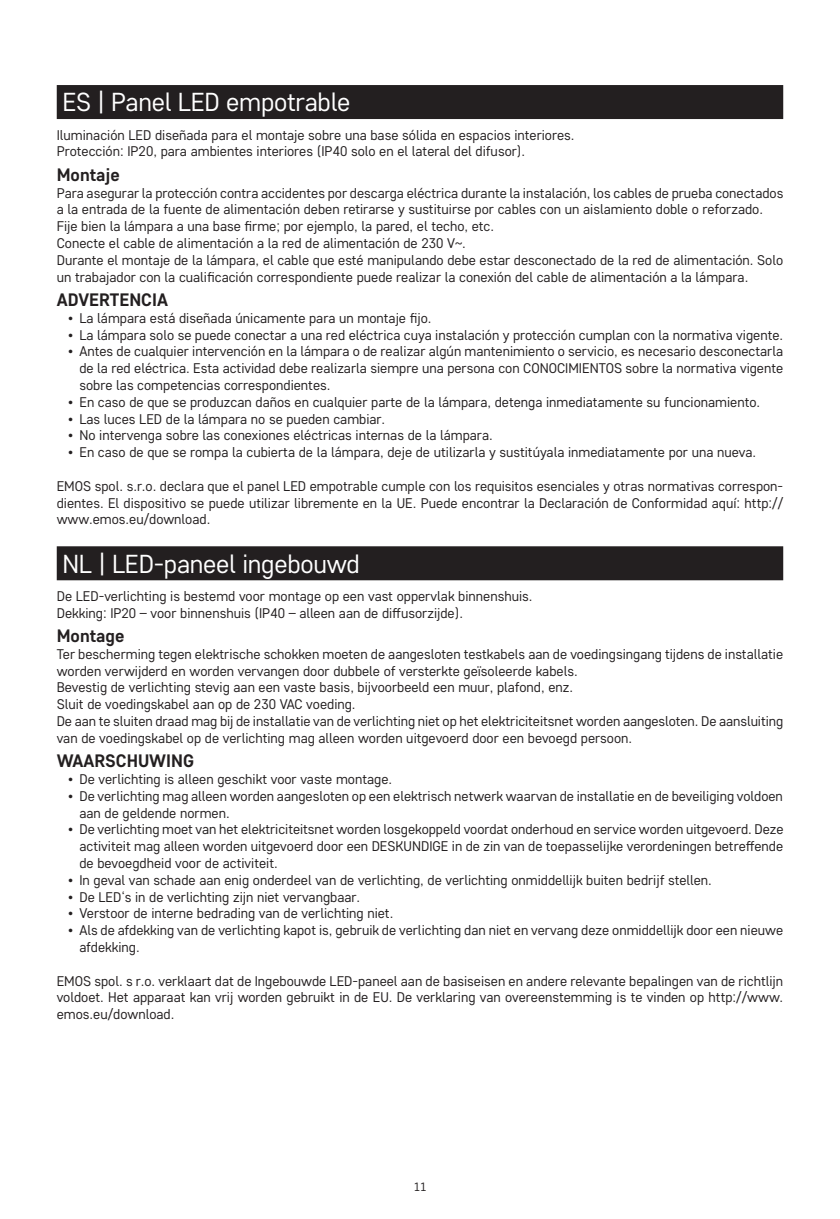
<style>
.page{position:relative;width:840px;height:1219px;background:#fff}
.page>*{position:absolute;margin:0;border:0;box-sizing:border-box;transform-origin:0 0}
.t1{font:26px "Core Sans D35";letter-spacing:-.01em;color:#fff}
.t2{font:700 18px "Core Sans D55";color:#231f20}
.t3{font:14px/16.8px "Core Sans D35";color:#231f20}
.t4{font:12px "Core Sans D35";color:#231f20}
</style>
<div class="page">
<div style="left:57px;top:85px;width:725px;height:34px;background:#231f20"></div>
<div style="left:57px;top:546px;width:725px;height:34px;background:#231f20"></div>
<h1 class="t1" style="left:62px;top:86px;width:289px">ES | Panel LED empotrable</h1>
<p class="t3" style="left:57px;top:126px;width:519px">Iluminación LED diseñada para el montaje sobre una base sólida en espacios interiores.<br>Protección: IP20, para ambientes interiores (IP40 solo en el lateral del difusor).</p>
<p class="t2" style="left:57px;top:163px;width:65px">Montaje</p>
<p class="t3" style="left:57px;top:184px;width:727px">Para asegurar la protección contra accidentes por descarga eléctrica durante la instalación, los cables de prueba conectados a la entrada de la fuente de alimentación deben retirarse y sustituirse por cables con un aislamiento doble o reforzado.<br>Fije bien la lámpara a una base firme; por ejemplo, la pared, el techo, etc.<br>Conecte el cable de alimentación a la red de alimentación de 230 V~.<br>Durante el montaje de la lámpara, el cable que esté manipulando debe estar desconectado de la red de alimentación. Solo un trabajador con la cualificación correspondiente puede realizar la conexión del cable de alimentación a la lámpara.</p>
<p class="t2" style="left:57px;top:288px;width:113px">ADVERTENCIA</p>
<p class="t3" style="left:68px;top:309px;width:365px">• La lámpara está diseñada únicamente para un montaje fijo.</p>
<p class="t3" style="left:68px;top:326px;width:716px">• La lámpara solo se puede conectar a una red eléctrica cuya instalación y protección cumplan con la normativa vigente.</p>
<p class="t3" style="left:79px;top:343px;width:705px;text-align:justify;text-indent:-11px">• Antes de cualquier intervención en la lámpara o de realizar algún mantenimiento o servicio, es necesario desconectarla de la red eléctrica. Esta actividad debe realizarla siempre una persona con CONOCIMIENTOS sobre la normativa vigente sobre las competencias correspondientes.</p>
<p class="t3" style="left:68px;top:393px;width:693px">• En caso de que se produzcan daños en cualquier parte de la lámpara, detenga inmediatamente su funcionamiento.</p>
<p class="t3" style="left:68px;top:410px;width:318px">• Las luces LED de la lámpara no se pueden cambiar.</p>
<p class="t3" style="left:68px;top:427px;width:426px">• No intervenga sobre las conexiones eléctricas internas de la lámpara.</p>
<p class="t3" style="left:68px;top:443px;width:689px">• En caso de que se rompa la cubierta de la lámpara, deje de utilizarla y sustitúyala inmediatamente por una nueva.</p>
<p class="t3" style="left:57px;top:477px;width:727px;text-align:justify">EMOS spol. s.r.o. declara que el panel LED empotrable cumple con los requisitos esenciales y otras normativas correspon&shy;dientes. El dispositivo se puede utilizar libremente en la UE. Puede encontrar la Declaración de Conformidad aquí: http:// www.emos.eu/download.</p>
<h1 class="t1" style="left:62px;top:547px;width:299px">NL | LED-paneel ingebouwd</h1>
<p class="t3" style="left:57px;top:587px;width:477px">De LED-verlichting is bestemd voor montage op een vast oppervlak binnenshuis.<br>Dekking: IP20 – voor binnenshuis (IP40 – alleen aan de diffusorzijde).</p>
<p class="t2" style="left:57px;top:624px;width:69px">Montage</p>
<p class="t3" style="left:57px;top:645px;width:727px">Ter bescherming tegen elektrische schokken moeten de aangesloten testkabels aan de voedingsingang tijdens de installatie worden verwijderd en worden vervangen door dubbele of versterkte geïsoleerde kabels.<br>Bevestig de verlichting stevig aan een vaste basis, bijvoorbeeld een muur, plafond, enz.<br>Sluit de voedingskabel aan op de 230 VAC voeding.<br>De aan te sluiten draad mag bij de installatie van de verlichting niet op het elektriciteitsnet worden aangesloten. De aansluiting van de voedingskabel op de verlichting mag alleen worden uitgevoerd door een bevoegd persoon.</p>
<p class="t2" style="left:57px;top:749px;width:139px">WAARSCHUWING</p>
<p class="t3" style="left:68px;top:770px;width:325px">• De verlichting is alleen geschikt voor vaste montage.</p>
<p class="t3" style="left:79px;top:787px;width:704px;text-indent:-11px">• De verlichting mag alleen worden aangesloten op een elektrisch netwerk waarvan de installatie en de beveiliging voldoen aan de geldende normen.</p>
<p class="t3" style="left:79px;top:821px;width:705px;text-align:justify;text-indent:-11px">• De verlichting moet van het elektriciteitsnet worden losgekoppeld voordat onderhoud en service worden uitgevoerd. Deze activiteit mag alleen worden uitgevoerd door een DESKUNDIGE in de zin van de toepasselijke verordeningen betreffende de bevoegdheid voor de activiteit.</p>
<p class="t3" style="left:68px;top:871px;width:645px">• In geval van schade aan enig onderdeel van de verlichting, de verlichting onmiddellijk buiten bedrijf stellen.</p>
<p class="t3" style="left:68px;top:888px;width:293px">• De LED‘s in de verlichting zijn niet vervangbaar.</p>
<p class="t3" style="left:68px;top:905px;width:326px">• Verstoor de interne bedrading van de verlichting niet.</p>
<p class="t3" style="left:79px;top:921px;width:704px;text-indent:-11px">• Als de afdekking van de verlichting kapot is, gebruik de verlichting dan niet en vervang deze onmiddellijk door een nieuwe afdekking.</p>
<p class="t3" style="left:57px;top:972px;width:727px;text-align:justify">EMOS spol. s r.o. verklaart dat de Ingebouwde LED-paneel aan de basiseisen en andere relevante bepalingen van de richtlijn voldoet. Het apparaat kan vrij worden gebruikt in de EU. De verklaring van overeenstemming is te vinden op http://www. emos.eu/download.</p>
<p class="t4" style="left:414px;top:1179px;width:14px">11</p>
</div>
